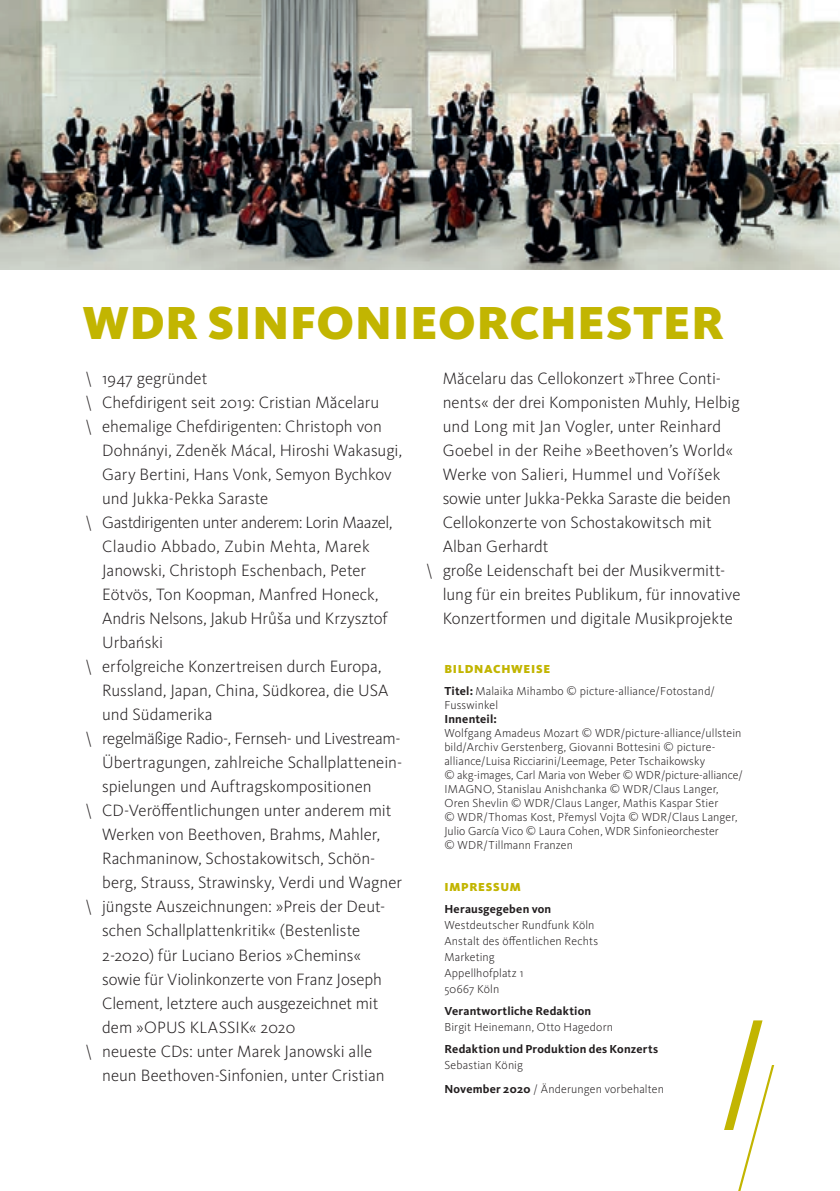
<style>
.page{position:relative;width:840px;height:1191px;background:#fff}
.page>*{position:absolute;margin:0;border:0;box-sizing:border-box;transform-origin:0 0}
.t1{font:900 48px "WDR Sans";letter-spacing:.015em;color:#c2b501}
.t2{font:300 17px "WDR Sans";letter-spacing:-.005em;color:#231f20}
.t3{font:300 17px "WDR Sans";letter-spacing:-.025em;color:#231f20}
.t4{font:300 17px "WDR Sans";letter-spacing:.015em;color:#231f20}
.t5{font:300 17px "WDR Sans";letter-spacing:.02em;color:#231f20}
.t6{font:300 12px/14px "WDR Sans";letter-spacing:.01em;color:#231f20}
.t7{font:700 12px "WDR Sans";letter-spacing:.015em;color:#231f20}
.t8{font:900 12px "WDR Sans";letter-spacing:.055em;color:#c2b501}
.s1{font-weight:900;color:#c2b501}
.s2{font-weight:700}
</style>
<div class="page">
<img style="left:0;top:0;width:839px;height:269px">
<svg style="left:724px;top:1020px;width:49px;height:171px"></svg>
<h1 class="t1" style="left:83px;top:294px;width:642px">WDR SINFONIEORCHESTER</h1>
<p class="t2" style="left:85px;top:368px;width:124px">\ 1947 gegründet</p>
<p class="t2" style="left:85px;top:392px;width:295px">\ Chefdirigent seit 2019: Cristian Măcelaru</p>
<p class="t2" style="left:85px;top:416px;width:298px">\ ehemalige Chefdirigenten: Christoph von</p>
<p class="t2" style="left:102px;top:440px;width:301px">Dohnányi, Zdeněk Mácal, Hiroshi Wakasugi,</p>
<p class="t2" style="left:102px;top:464px;width:291px">Gary Bertini, Hans Vonk, Semyon Bychkov</p>
<p class="t2" style="left:102px;top:488px;width:168px">und Jukka-Pekka Saraste</p>
<p class="t3" style="left:85px;top:512px;width:309px">\ Gastdirigenten unter anderem: Lorin Maazel,</p>
<p class="t5" style="left:102px;top:536px;width:269px">Claudio Abbado, Zubin Mehta, Marek</p>
<p class="t2" style="left:102px;top:560px;width:265px">Janowski, Christoph Eschenbach, Peter</p>
<p class="t2" style="left:102px;top:584px;width:278px">Eötvös, Ton Koopman, Manfred Honeck,</p>
<p class="t2" style="left:102px;top:608px;width:287px">Andris Nelsons, Jakub Hrůša und Krzysztof</p>
<p class="t2" style="left:102px;top:632px;width:62px">Urbański</p>
<p class="t2" style="left:85px;top:656px;width:298px">\ erfolgreiche Konzertreisen durch Europa,</p>
<p class="t2" style="left:102px;top:680px;width:288px">Russland, Japan, China, Südkorea, die USA</p>
<p class="t2" style="left:102px;top:704px;width:112px">und Südamerika</p>
<p class="t2" style="left:85px;top:728px;width:317px">\ regelmäßige Radio-, Fernseh- und Livestream-</p>
<p class="t2" style="left:102px;top:752px;width:301px">Übertragungen, zahlreiche Schallplattenein-</p>
<p class="t2" style="left:102px;top:776px;width:271px">spielungen und Auftragskompositionen</p>
<p class="t2" style="left:85px;top:800px;width:308px">\ CD-Veröffentlichungen unter anderem mit</p>
<p class="t2" style="left:102px;top:824px;width:279px">Werken von Beethoven, Brahms, Mahler,</p>
<p class="t2" style="left:102px;top:848px;width:274px">Rachmaninow, Schostakowitsch, Schön-</p>
<p class="t2" style="left:102px;top:872px;width:301px">berg, Strauss, Strawinsky, Verdi und Wagner</p>
<p class="t2" style="left:85px;top:896px;width:301px">\ jüngste Auszeichnungen: »Preis der Deut-</p>
<p class="t2" style="left:102px;top:920px;width:259px">schen Schallplattenkritik« (Bestenliste</p>
<p class="t2" style="left:102px;top:944px;width:260px">2-2020) für Luciano Berios »Chemins«</p>
<p class="t2" style="left:102px;top:968px;width:281px">sowie für Violinkonzerte von Franz Joseph</p>
<p class="t2" style="left:102px;top:992px;width:277px">Clement, letztere auch ausgezeichnet mit</p>
<p class="t2" style="left:102px;top:1016px;width:195px">dem »OPUS KLASSIK« 2020</p>
<p class="t2" style="left:85px;top:1040px;width:288px">\ neueste CDs: unter Marek Janowski alle</p>
<p class="t2" style="left:102px;top:1064px;width:284px">neun Beethoven-Sinfonien, unter Cristian</p>
<p class="t2" style="left:442px;top:368px;width:280px">Măcelaru das Cellokonzert »Three Conti-</p>
<p class="t2" style="left:442px;top:392px;width:298px">nents« der drei Komponisten Muhly, Helbig</p>
<p class="t2" style="left:442px;top:416px;width:280px">und Long mit Jan Vogler, unter Reinhard</p>
<p class="t4" style="left:442px;top:440px;width:292px">Goebel in der Reihe »Beethoven’s World«</p>
<p class="t2" style="left:442px;top:464px;width:279px">Werke von Salieri, Hummel und Voříšek</p>
<p class="t2" style="left:442px;top:488px;width:289px">sowie unter Jukka-Pekka Saraste die beiden</p>
<p class="t2" style="left:442px;top:512px;width:270px">Cellokonzerte von Schostakowitsch mit</p>
<p class="t2" style="left:442px;top:536px;width:107px">Alban Gerhardt</p>
<p class="t2" style="left:425px;top:560px;width:301px">\ große Leidenschaft bei der Musikvermitt-</p>
<p class="t2" style="left:442px;top:584px;width:299px">lung für ein breites Publikum, für innovative</p>
<p class="t2" style="left:442px;top:608px;width:292px">Konzertformen und digitale Musikprojekte</p>
<p class="t6" style="left:444px;top:657px;width:272px;line-height:22px"><span class="s1">BILDNACHWEISE<br></span><span class="s2">Titel:</span> Malaika Mihambo © picture-alliance/Fotostand/</p>
<p class="t6" style="left:444px;top:697px;width:55px">Fusswinkel</p>
<p class="t7" style="left:444px;top:711px;width:54px">Innenteil:</p>
<p class="t6" style="left:444px;top:725px;width:300px">Wolfgang Amadeus Mozart © WDR/picture-alliance/ullstein bild/Archiv Gerstenberg, Giovanni Bottesini © picture&shy;alliance/Luisa Ricciarini/Leemage, Peter Tschaikowsky<br>© akg-images, Carl Maria von Weber © WDR/picture-alliance/ IMAGNO, Stanislau Anishchanka © WDR/Claus Langer, Oren Shevlin © WDR/Claus Langer, Mathis Kaspar Stier<br>© WDR/Thomas Kost, Přemysl Vojta © WDR/Claus Langer, Julio García Vico © Laura Cohen, WDR Sinfonieorchester<br>© WDR/Tillmann Franzen</p>
<p class="t8" style="left:444px;top:879px;width:78px">IMPRESSUM</p>
<p class="t7" style="left:444px;top:901px;width:108px">Herausgegeben von</p>
<p class="t6" style="left:444px;top:916px;width:155px;line-height:16px">Westdeutscher Rundfunk Köln<br>Anstalt des öffentlichen Rechts<br>Marketing<br>Appellhofplatz 1<br>50667 Köln</p>
<p class="t7" style="left:444px;top:1003px;width:148px">Verantwortliche Redaktion</p>
<p class="t6" style="left:444px;top:1019px;width:170px">Birgit Heinemann, Otto Hagedorn</p>
<p class="t7" style="left:444px;top:1041px;width:215px">Redaktion und Produktion des Konzerts</p>
<p class="t6" style="left:444px;top:1052px;width:221px;line-height:24px">Sebastian König<br><span class="s2">November 2020</span> / Änderungen vorbehalten</p>
</div>
